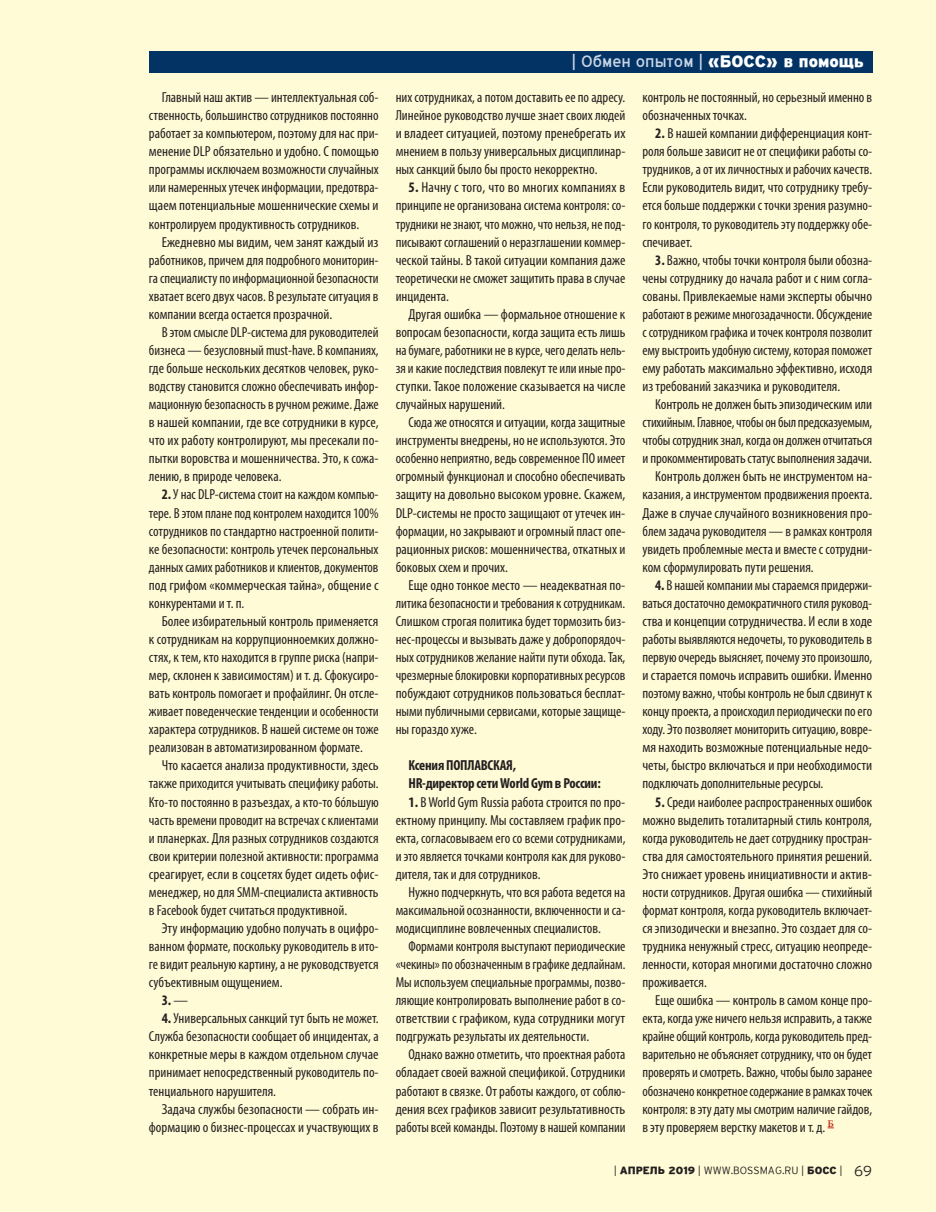
<style>
.page{position:relative;width:936px;height:1212px;background:#fff}
.page>*{position:absolute;margin:0;border:0;box-sizing:border-box;transform-origin:0 0}
.t1{font:16.5px "GL Interstate";color:#c9d6e6}
.t2{font:condensed 14.55px/18px "Myriad Pro";color:#231f20;text-align:justify}
.t3{font:700 condensed 14.55px/18px "Myriad Pro";letter-spacing:-.015em;color:#231f20}
.t4{font:300 10.5px "GL Interstate";color:#231f20}
.s1{font-weight:700}
.s2{font-weight:400}
.s3{font-weight:900;color:#fff}
.s4{font-weight:900}
.s5{font-size:14.55px}
</style>
<div class="page">
<div style="left:0;top:0;width:935px;height:1212px;background:#fffbd6"></div>
<div style="left:149px;top:51px;width:723px;height:21px;background:#033365"></div>
<p class="t2" style="left:149px;top:88px;width:231px;text-indent:13px">Главный наш актив — интеллектуальная соб&shy;ственность, большинство сотрудников постоянно работает за компьютером, поэтому для нас при&shy;менение DLP обязательно и удобно. С помощью программы исключаем возможности случайных или намеренных утечек информации, предотвра&shy;щаем потенциальные мошеннические схемы и контролируем продуктивность сотрудников.</p>
<p class="t2" style="left:149px;top:233px;width:231px;text-indent:13px">Ежедневно мы видим, чем занят каждый из работников, причем для подробного мониторин&shy;га специалисту по информационной безопасности хватает всего двух часов. В результате ситуация в компании всегда остается прозрачной.</p>
<p class="t2" style="left:149px;top:323px;width:231px;text-indent:13px">В этом смысле DLP-система для руководителей бизнеса — безусловный must-have. В компаниях, где больше нескольких десятков человек, руко&shy;водству становится сложно обеспечивать инфор&shy;мационную безопасность в ручном режиме. Даже в нашей компании, где все сотрудники в курсе, что их работу контролируют, мы пресекали по&shy;пытки воровства и мошенничества. Это, к сожа&shy;лению, в природе человека.</p>
<p class="t2" style="left:149px;top:485px;width:231px;text-indent:13px"><span class="s1">2.</span> У нас DLP-система стоит на каждом компью&shy;тере. В этом плане под контролем находится 100% сотрудников по стандартно настроенной полити&shy;ке безопасности: контроль утечек персональных данных самих работников и клиентов, документов под грифом «коммерческая тайна», общение с конкурентами и т. п.</p>
<p class="t2" style="left:149px;top:612px;width:231px;text-indent:13px">Более избирательный контроль применяется к сотрудникам на коррупционноемких должно&shy;стях, к тем, кто находится в группе риска (напри&shy;мер, склонен к зависимостям) и т. д. Сфокусиро&shy;вать контроль помогает и профайлинг. Он отсле&shy;живает поведенческие тенденции и особенности характера сотрудников. В нашей системе он тоже реализован в автоматизированном формате.</p>
<p class="t2" style="left:149px;top:756px;width:231px;text-indent:13px">Что касается анализа продуктивности, здесь также приходится учитывать специфику работы.<br>Кто-то постоянно в разъездах, а кто-то бóльшую часть времени проводит на встречах с клиентами и планерках. Для разных сотрудников создаются свои критерии полезной активности: программа среагирует, если в соцсетях будет сидеть офис&shy;менеджер, но для SMM-специалиста активность в Facebook будет считаться продуктивной.</p>
<p class="t2" style="left:149px;top:919px;width:231px;text-indent:13px">Эту информацию удобно получать в оцифро&shy;ванном формате, поскольку руководитель в ито&shy;ге видит реальную картину, а не руководствуется субъективным ощущением.</p>
<p class="t3" style="left:162px;top:991px;width:28px">3. <span class="s2">—</span></p>
<p class="t2" style="left:149px;top:1009px;width:231px;text-indent:13px"><span class="s1">4.</span> Универсальных санкций тут быть не может.<br>Служба безопасности сообщает об инцидентах, а конкретные меры в каждом отдельном случае принимает непосредственный руководитель по&shy;тенциального нарушителя.</p>
<p class="t2" style="left:149px;top:1099px;width:231px;text-align:right">Задача службы безопасности — собрать ин&shy;формацию о бизнес-процессах и участвующих в</p>
<p class="t1" style="left:571px;top:52px;width:294px">| Обмен опытом | <span class="s3">«БОСС» в помощь</span></p>
<p class="t2" style="left:642px;top:88px;width:231px">контроль не постоянный, но серьезный именно в обозначенных точках.</p>
<p class="t2" style="left:642px;top:124px;width:231px;text-indent:13px"><span class="s1">2.</span> В нашей компании дифференциация конт&shy;роля больше зависит не от специфики работы со&shy;трудников, а от их личностных и рабочих качеств.<br>Если руководитель видит, что сотруднику требу&shy;ется больше поддержки с точки зрения разумно&shy;го контроля, то руководитель эту поддержку обе&shy;спечивает.</p>
<p class="t2" style="left:642px;top:251px;width:231px;text-indent:13px"><span class="s1">3.</span> Важно, чтобы точки контроля были обозна&shy;чены сотруднику до начала работ и с ним согла&shy;сованы. Привлекаемые нами эксперты обычно работают в режиме многозадачности. Обсуждение с сотрудником графика и точек контроля позволит ему выстроить удобную систему, которая поможет ему работать максимально эффективно, исходя из требований заказчика и руководителя.</p>
<p class="t2" style="left:655px;top:395px;width:218px">Контроль не должен быть эпизодическим или</p>
<p class="t2" style="left:642px;top:413px;width:231px">стихийным. Главное, чтобы он был предсказуемым,</p>
<p class="t2" style="left:642px;top:431px;width:231px">чтобы сотрудник знал, когда он должен отчитаться</p>
<p class="t2" style="left:642px;top:449px;width:231px">и прокомментировать статус выполнения задачи.</p>
<p class="t2" style="left:655px;top:467px;width:218px">Контроль должен быть не инструментом на-</p>
<p class="t2" style="left:642px;top:485px;width:231px">казания, а инструментом продвижения проекта.</p>
<p class="t2" style="left:642px;top:503px;width:231px">Даже в случае случайного возникновения про-</p>
<p class="t2" style="left:642px;top:522px;width:231px">блем задача руководителя — в рамках контроля</p>
<p class="t2" style="left:642px;top:540px;width:231px">увидеть проблемные места и вместе с сотрудни-</p>
<p class="t2" style="left:642px;top:558px;width:173px">ком сформулировать пути решения.</p>
<p class="t2" style="left:642px;top:576px;width:231px;text-indent:13px"><span class="s1">4.</span> В нашей компании мы стараемся придержи&shy;ваться достаточно демократичного стиля руковод&shy;ства и концепции сотрудничества. И если в ходе работы выявляются недочеты, то руководитель в первую очередь выясняет, почему это произошло, и старается помочь исправить ошибки. Именно поэтому важно, чтобы контроль не был сдвинут к концу проекта, а происходил периодически по его ходу. Это позволяет мониторить ситуацию, вовре&shy;мя находить возможные потенциальные недо&shy;четы, быстро включаться и при необходимости подключать дополнительные ресурсы.</p>
<p class="t2" style="left:642px;top:792px;width:231px;text-indent:13px"><span class="s1">5.</span> Среди наиболее распространенных ошибок можно выделить тоталитарный стиль контроля, когда руководитель не дает сотруднику простран&shy;ства для самостоятельного принятия решений.<br>Это снижает уровень инициативности и актив&shy;ности сотрудников. Другая ошибка — стихийный формат контроля, когда руководитель включает&shy;ся эпизодически и внезапно. Это создает для со&shy;трудника ненужный стресс, ситуацию неопреде&shy;ленности, которая многими достаточно сложно проживается.</p>
<p class="t2" style="left:642px;top:991px;width:231px;text-indent:13px">Еще ошибка — контроль в самом конце про&shy;екта, когда уже ничего нельзя исправить, а также крайне общий контроль, когда руководитель пред&shy;варительно не объясняет сотруднику, что он будет проверять и смотреть. Важно, чтобы было заранее обозначено конкретное содержание в рамках точек контроля: в эту дату мы смотрим наличие гайдов, в эту проверяем верстку макетов и т. д. <sup>Б</sup></p>
<p class="t4" style="left:614px;top:1165px;width:259px">| <span class="s4">апрель 2019</span> | WWW.BOSSMAG.RU | <span class="s4">БОСС</span> | <span class="s5">69</span></p>
<p class="t2" style="left:395px;top:88px;width:231px">них сотрудниках, а потом доставить ее по адресу.<br>Линейное руководство лучше знает своих людей и владеет ситуацией, поэтому пренебрегать их мнением в пользу универсальных дисциплинар&shy;ных санкций было бы просто некорректно.</p>
<p class="t2" style="left:395px;top:178px;width:231px;text-indent:13px"><span class="s1">5.</span> Начну с того, что во многих компаниях в принципе не организована система контроля: со&shy;трудники не знают, что можно, что нельзя, не под&shy;писывают соглашений о неразглашении коммер&shy;ческой тайны. В такой ситуации компания даже теоретически не сможет защитить права в случае инцидента.</p>
<p class="t2" style="left:395px;top:305px;width:231px;text-indent:13px">Другая ошибка — формальное отношение к вопросам безопасности, когда защита есть лишь на бумаге, работники не в курсе, чего делать нель&shy;зя и какие последствия повлекут те или иные про&shy;ступки. Такое положение сказывается на числе случайных нарушений.</p>
<p class="t2" style="left:395px;top:413px;width:231px;text-indent:13px">Сюда же относятся и ситуации, когда защитные инструменты внедрены, но не используются. Это особенно неприятно, ведь современное ПО имеет огромный функционал и способно обеспечивать защиту на довольно высоком уровне. Скажем, DLP-системы не просто защищают от утечек ин&shy;формации, но закрывают и огромный пласт опе&shy;рационных рисков: мошенничества, откатных и боковых схем и прочих.</p>
<p class="t2" style="left:395px;top:576px;width:231px;text-indent:13px">Еще одно тонкое место — неадекватная по&shy;литика безопасности и требования к сотрудникам.<br>Слишком строгая политика будет тормозить биз&shy;нес-процессы и вызывать даже у добропорядоч&shy;ных сотрудников желание найти пути обхода. Так, чрезмерные блокировки корпоративных ресурсов побуждают сотрудников пользоваться бесплат&shy;ными публичными сервисами, которые защище&shy;ны гораздо хуже.</p>
<p class="t3" style="left:408px;top:756px;width:194px">Ксения ПОПЛАВСКАЯ,<br>HR-директор сети World Gym в России:</p>
<p class="t2" style="left:395px;top:792px;width:231px;text-indent:13px"><span class="s1">1.</span> В World Gym Russia работа строится по про&shy;ектному принципу. Мы составляем график про&shy;екта, согласовываем его со всеми сотрудниками, и это является точками контроля как для руково&shy;дителя, так и для сотрудников.</p>
<p class="t2" style="left:395px;top:883px;width:231px;text-indent:13px">Нужно подчеркнуть, что вся работа ведется на максимальной осознанности, включенности и са&shy;модисциплине вовлеченных специалистов.</p>
<p class="t2" style="left:395px;top:937px;width:231px;text-indent:13px">Формами контроля выступают периодические «чекины» по обозначенным в графике дедлайнам.<br>Мы используем специальные программы, позво&shy;ляющие контролировать выполнение работ в со&shy;ответствии с графиком, куда сотрудники могут подгружать результаты их деятельности.</p>
<p class="t2" style="left:395px;top:1045px;width:231px;text-indent:13px">Однако важно отметить, что проектная работа обладает своей важной спецификой. Сотрудники работают в связке. От работы каждого, от соблю&shy;дения всех графиков зависит результативность работы всей команды. Поэтому в нашей компании</p>
</div>
